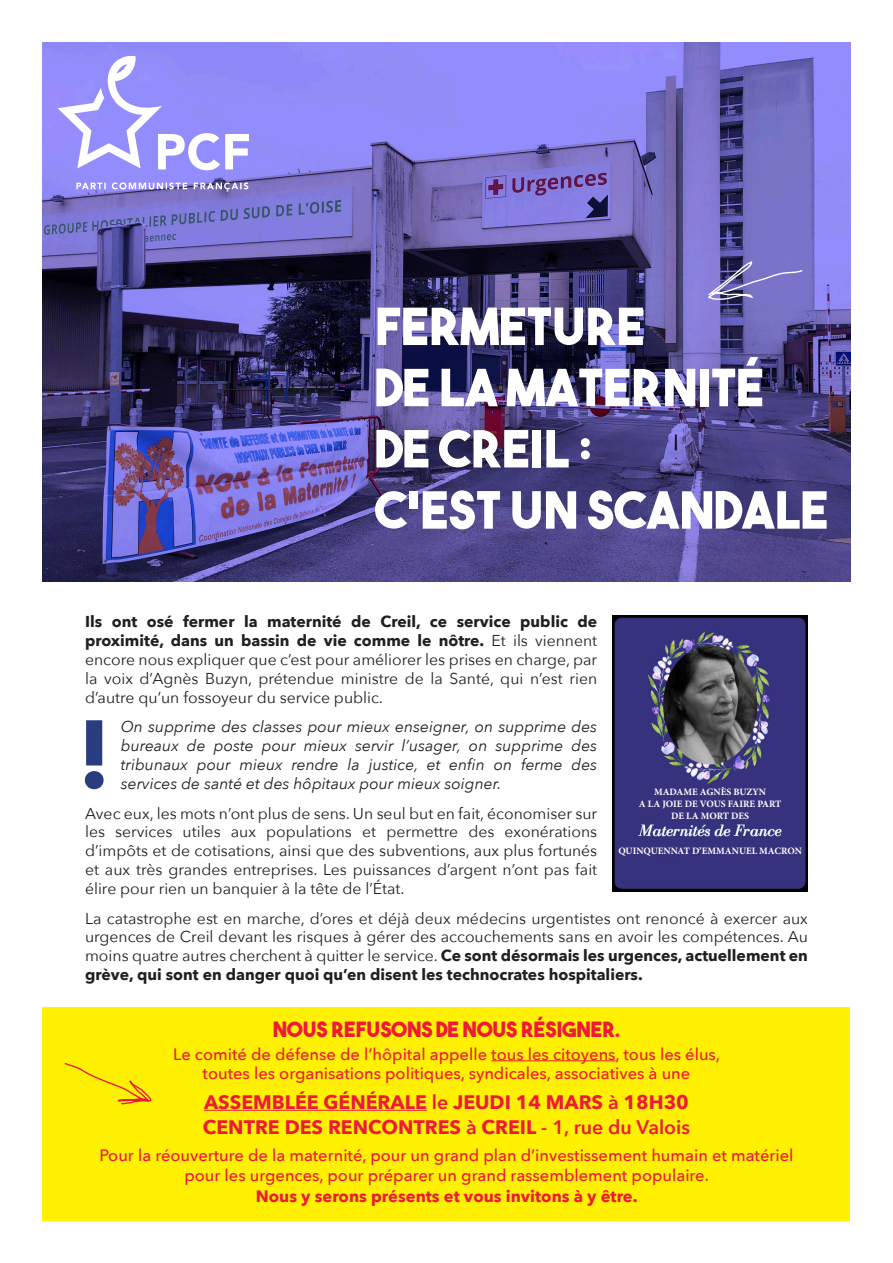
<style>
.page{position:relative;width:893px;height:1263px;background:#fff}
.page>*{position:absolute;margin:0;border:0;box-sizing:border-box;transform-origin:0 0}
.t1{font:700 96px "Avenir Next";color:#283c7e}
.t2{font:51px/61.2px "The Bold Font";color:#fff}
.t3{font:21px "The Bold Font";color:#ed1a38}
.t4{font:700 19.5px/24.9px "Avenir Next";color:#ed1a38}
.t5{font:500 16.5px/19.8px "Avenir Next";color:#ed1a38;text-align:center}
.t6{font:700 16.5px "Avenir Next";color:#ed1a38}
.t7{font:15.75px/18.9px "Avenir Next";color:#231f20;text-align:justify}
.t8{font:italic 15.75px/18.9px "Avenir Next";color:#231f20;text-align:justify}
.t9{font:700 9.75px/11.7px "Minion Pro";color:#fff;text-align:center}
.s1{font-weight:700}
.s2{font-weight:600}
</style>
<div class="page">
<img style="left:43px;top:43px;width:807px;height:538px">
<img style="left:612px;top:615px;width:196px;height:277px">
<svg style="left:76px;top:182px;width:172px;height:10px;background:#a19bdd"></svg>
<svg style="left:58px;top:54px;width:191px;height:116px"></svg>
<div style="left:43px;top:1007px;width:807px;height:213px;background:#fff101"></div>
<hr style="left:491px;top:1060px;width:125px;height:1px;background:#ed1a38">
<hr style="left:204px;top:1110px;width:223px;height:1px;background:#ed1a38">
<svg style="left:64px;top:1063px;width:88px;height:42px"></svg>
<svg style="left:704px;top:260px;width:100px;height:41px;background:#7974bd"></svg>
<h2 class="t2" style="left:375px;top:295px;width:455px">FERMETURE<br>DE LA MATERNITÉ<br>DE CREIL :<br>C’EST UN SCANDALE</h2>
<p class="t7" style="left:85px;top:612px;width:514px"><span class="s1">Ils ont osé fermer la maternité de Creil, ce service public de proximité, dans un bassin de vie comme le nôtre.</span> Et ils viennent encore nous expliquer que c’est pour améliorer les prises en charge, par la voix d’Agnès Buzyn, prétendue ministre de la Santé, qui n’est rien d’autre qu’un fossoyeur du service public.</p>
<p class="t8" style="left:121px;top:717px;width:478px">On supprime des classes pour mieux enseigner, on supprime des bureaux de poste pour mieux servir l’usager, on supprime des tribunaux pour mieux rendre la justice, et enfin on ferme des services de santé et des hôpitaux pour mieux soigner.</p>
<p class="t7" style="left:85px;top:803px;width:514px">Avec eux, les mots n’ont plus de sens. Un seul but en fait, économiser sur les services utiles aux populations et permettre des exonérations d’impôts et de cotisations, ainsi que des subventions, aux plus fortunés et aux très grandes entreprises. Les puissances d’argent n’ont pas fait élire pour rien un banquier à la tête de l’État.</p>
<p class="t7" style="left:85px;top:908px;width:724px">La catastrophe est en marche, d’ores et déjà deux médecins urgentistes ont renoncé à exercer aux urgences de Creil devant les risques à gérer des accouchements sans en avoir les compétences. Au moins quatre autres cherchent à quitter le service. <span class="s1">Ce sont désormais les urgences, actuellement en grève, qui sont en danger quoi qu’en disent les technocrates hospitaliers.</span></p>
<h1 class="t1" style="left:77px;top:671px;width:36px">!</h1>
<p class="t9" style="left:639px;top:786px;width:144px">MADAME AGNÈS BUZYN<br>A LA JOIE DE VOUS FAIRE PART<br>DE LA MORT DES</p>
<p class="t9" style="left:618px;top:845px;width:185px">QUINQUENNAT D’EMMANUEL MACRON</p>
<h3 class="t3" style="left:273px;top:1016px;width:349px">NOUS REFUSONS DE NOUS RÉSIGNER.</h3>
<p class="t5" style="left:173px;top:1043px;width:549px">Le comité de défense de l’hôpital appelle tous les citoyens, tous les élus, toutes les organisations politiques, syndicales, associatives à une</p>
<p class="t4" style="left:203px;top:1089px;width:489px">ASSEMBLÉE GÉNÉRALE <span class="s2">le</span> JEUDI 14 MARS <span class="s2">à</span> 18H30<br>CENTRE DES RENCONTRES <span class="s2">à</span> CREIL <span class="s2">- 1, rue du Valois</span></p>
<p class="t5" style="left:100px;top:1145px;width:695px">Pour la réouverture de la maternité, pour un grand plan d’investissement humain et matériel pour les urgences, pour préparer un grand rassemblement populaire.</p>
<p class="t6" style="left:256px;top:1182px;width:383px">Nous y serons présents et vous invitons à y être.</p>
</div>
